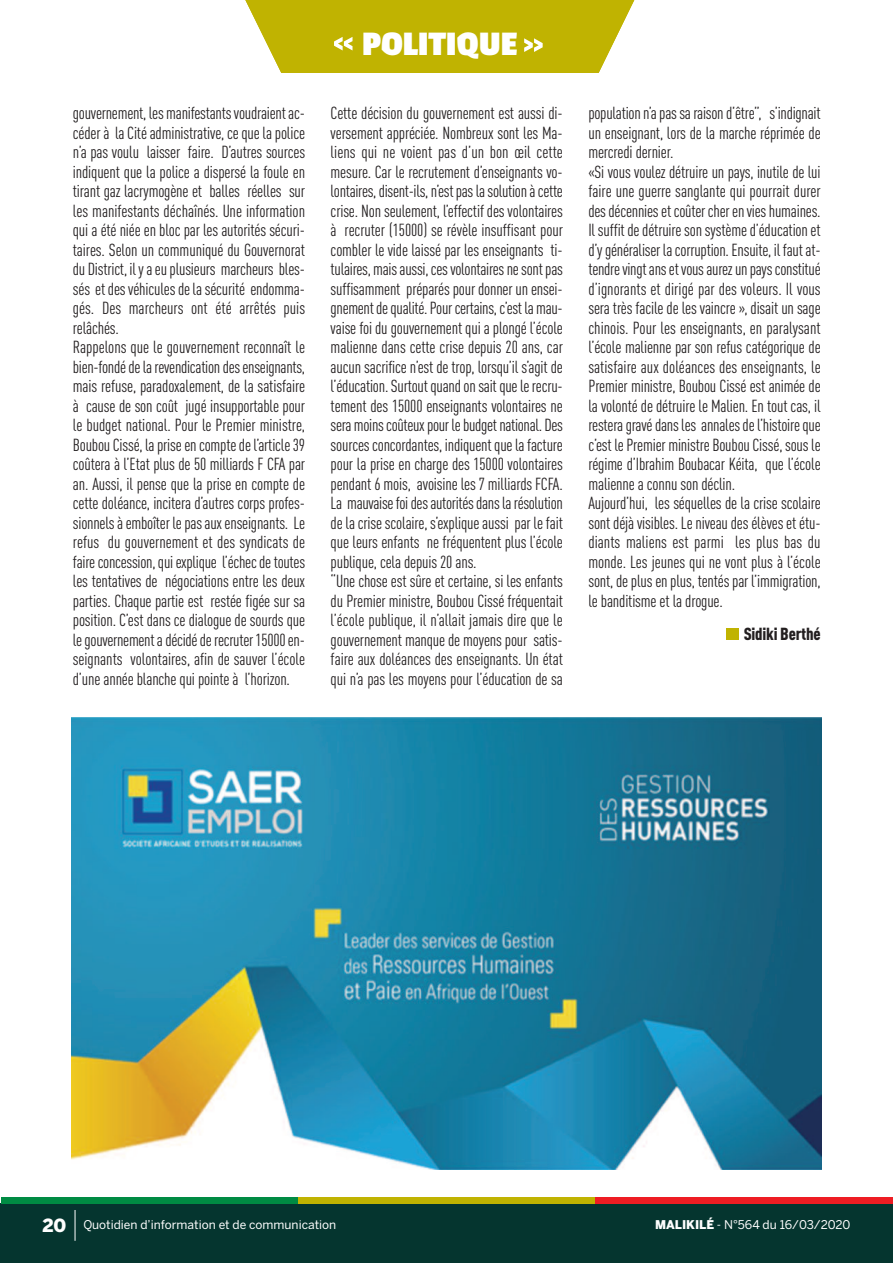
<style>
.page{position:relative;width:893px;height:1263px;background:#fff}
.page>*{position:absolute;margin:0;border:0;box-sizing:border-box;transform-origin:0 0}
.t1{font:700 36px "Passion One";color:#fff}
.t2{font:condensed 17.25px/19.5px "DIN Pro";letter-spacing:-.01em;color:#231f20}
.t3{font:900 condensed 17.25px "DIN Pro";letter-spacing:-.01em;color:#231f20}
.t4{font:12px "Benton Sans";color:#fff}
.s1{font-weight:900;font-size:18px}
.s2{font-weight:900}
</style>
<div class="page">
<div style="left:1px;top:1203px;width:892px;height:60px;background:#05352f"></div>
<div style="left:1px;top:1197px;width:297px;height:6px;background:#008b43"></div>
<div style="left:298px;top:1197px;width:298px;height:6px;background:#c0b301"></div>
<div style="left:596px;top:1197px;width:297px;height:6px;background:#ee1d23"></div>
<hr style="left:75px;top:1210px;width:1px;height:31px;background:#fff">
<div style="left:726px;top:629px;width:12px;height:11px;background:#c0b301"></div>
<svg style="left:245px;top:0;width:389px;height:73px;background:#c6ba19"></svg>
<img style="left:71px;top:717px;width:750px;height:452px">
<h1 class="t1" style="left:362px;top:26px;width:157px">POLITIQUE</h1>
<p class="t2" style="left:73px;top:105px;width:234px">gouvernement, lesmanifestantsvoudraientac&shy;céder à la Cité administrative, ce que la police n’a pas voulu laisser faire. D’autres sources indiquent que la police a dispersé la foule en tirant gaz lacrymogène et balles réelles sur les manifestants déchaînés. Une information qui a été niée en bloc par les autorités sécuri&shy;taires. Selon un communiqué du Gouvernorat du District, ilyaeuplusieurs marcheurs bles&shy;sés et des véhicules de la sécurité endomma&shy;gés. Des marcheurs ont été arrêtés puis relâchés.<br>Rappelons que le gouvernement reconnaît le bien-fondédelarevendicationdesenseignants, mais refuse, paradoxalement, de la satisfaire à cause de son coût jugé insupportable pour le budget national. Pour le Premier ministre, BoubouCissé, lapriseencomptedel’article39 coûtera à l’Etat plus de 50 milliards F CFA par an. Aussi, il pense que la prise en compte de cette doléance, incitera d’autres corps profes&shy;sionnelsàemboîter lepasauxenseignants. Le refus du gouvernement et des syndicats de faireconcession,quiexplique l’échecdetoutes les tentatives de négociations entre les deux parties. Chaque partie est restée figée sur sa position. C’est dans ce dialogue de sourds que legouvernementadécidéderecruter15000en&shy;seignants volontaires, afin de sauver l’école d’une année blanche qui pointe à l’horizon.</p>
<p class="t2" style="left:331px;top:105px;width:234px">Cette décision du gouvernement est aussi di&shy;versement appréciée. Nombreux sont les Ma&shy;liens qui ne voient pas d’un bon œil cette mesure. Car le recrutement d’enseignants vo&shy;lontaires,disent-ils,n’estpaslasolutionàcette crise. Non seulement, l’effectif des volontaires à recruter (15000) se révèle insuffisant pour combler le vide laissé par les enseignants ti&shy;tulaires,maisaussi,cesvolontairesnesontpas suffisamment préparés pour donner un ensei&shy;gnementdequalité. Pourcertains,c’est lamau&shy;vaise foi du gouvernement qui a plongé l’école malienne dans cette crise depuis 20 ans, car aucun sacrifice n’est de trop, lorsqu’il s’agit de l’éducation.Surtoutquandonsaitquelerecru&shy;tement des 15000 enseignants volontaires ne seramoinscoûteuxpour lebudgetnational. Des sourcesconcordantes, indiquentquelafacture pour la prise en charge des 15000 volontaires pendant 6 mois, avoisine les 7 milliards FCFA.<br>La mauvaisefoidesautoritésdanslarésolution de la crise scolaire, s’explique aussi par le fait que leurs enfants ne fréquentent plus l’école publique, cela depuis 20 ans.<br>“Une chose est sûre et certaine, si les enfants du Premier ministre, Boubou Cissé fréquentait l’école publique, il n’allait jamais dire que le gouvernement manque de moyens pour satis&shy;faire aux doléances des enseignants. Un état qui n’a pas les moyens pour l’éducation de sa</p>
<p class="t2" style="left:588px;top:105px;width:234px">populationn’apassaraisond’être”, s’indignait un enseignant, lors de la marche réprimée de mercredi dernier.<br>«Si vous voulez détruire un pays, inutile de lui faire une guerre sanglante qui pourrait durer desdécenniesetcoûtercherenvieshumaines.<br>Il suffit de détruire son système d’éducation et d’ygénéraliser lacorruption.Ensuite, il fautat&shy;tendrevingtansetvousaurezunpaysconstitué d’ignorants et dirigé par des voleurs. Il vous sera très facile de les vaincre », disait un sage chinois. Pour les enseignants, en paralysant l’école malienne par son refus catégorique de satisfaire aux doléances des enseignants, le Premier ministre, Boubou Cissé est animée de la volonté de détruire le Malien. En tout cas, il resteragravédansles annalesdel’histoireque c’est le Premier ministre Boubou Cissé, sous le régime d’Ibrahim Boubacar Kéita, que l’école malienne a connu son déclin.<br>Aujourd’hui, les séquelles de la crise scolaire sont déjà visibles. Le niveau des élèves et étu&shy;diants maliens est parmi les plus bas du monde. Les jeunes qui ne vont plus à l’école sont, de plus en plus, tentés par l’immigration, le banditisme et la drogue.</p>
<p class="t3" style="left:744px;top:627px;width:79px">Sidiki Berthé</p>
<p class="t4" style="left:43px;top:1218px;width:295px"><span class="s1">20</span> Quotidien d’information et de communication</p>
<p class="t4" style="left:655px;top:1218px;width:197px"><span class="s2">MALIKILÉ</span> - N°564 du 16/03/2020</p>
</div>
